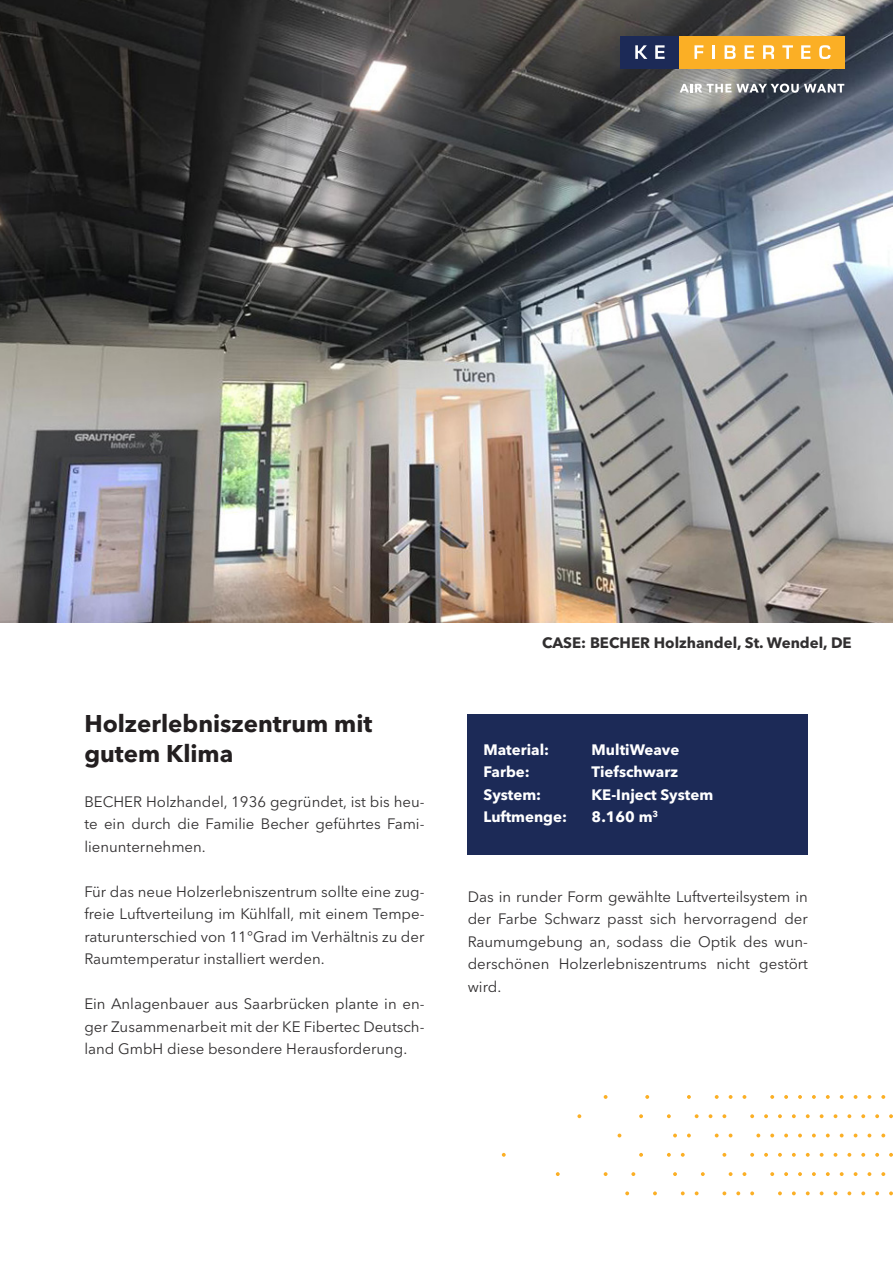
<style>
.page{position:relative;width:893px;height:1263px;background:#fff}
.page>*{position:absolute;margin:0;border:0;box-sizing:border-box;transform-origin:0 0}
.t1{font:700 24px/30px "Avenir Next LT Pro";color:#231f20}
.t2{font:15px/22.5px "Avenir Next LT Pro";color:#312f30;text-align:justify}
.t3{font:700 15px "Avenir Next LT Pro";color:#fff}
.t4{font:700 15px "Avenir Next LT Pro";color:#312f30}
</style>
<div class="page">
<img style="left:0;top:0;width:893px;height:623px">
<div style="left:468px;top:714px;width:340px;height:141px;background:#1c2a57"></div>
<svg style="left:604px;top:1095px;width:3px;height:4px"></svg>
<svg style="left:645px;top:1095px;width:4px;height:4px"></svg>
<svg style="left:687px;top:1095px;width:4px;height:4px"></svg>
<svg style="left:715px;top:1095px;width:4px;height:4px"></svg>
<svg style="left:729px;top:1095px;width:3px;height:4px"></svg>
<svg style="left:742px;top:1095px;width:4px;height:4px"></svg>
<svg style="left:770px;top:1095px;width:4px;height:4px"></svg>
<svg style="left:784px;top:1095px;width:4px;height:4px"></svg>
<svg style="left:798px;top:1095px;width:4px;height:4px"></svg>
<svg style="left:812px;top:1095px;width:4px;height:4px"></svg>
<svg style="left:826px;top:1095px;width:4px;height:4px"></svg>
<svg style="left:840px;top:1095px;width:4px;height:4px"></svg>
<svg style="left:854px;top:1095px;width:3px;height:4px"></svg>
<svg style="left:867px;top:1095px;width:4px;height:4px"></svg>
<svg style="left:881px;top:1095px;width:4px;height:4px"></svg>
<svg style="left:639px;top:1114px;width:4px;height:4px"></svg>
<svg style="left:577px;top:1114px;width:4px;height:4px"></svg>
<svg style="left:667px;top:1114px;width:4px;height:4px"></svg>
<svg style="left:695px;top:1114px;width:4px;height:4px"></svg>
<svg style="left:709px;top:1114px;width:3px;height:4px"></svg>
<svg style="left:722px;top:1114px;width:4px;height:4px"></svg>
<svg style="left:750px;top:1114px;width:4px;height:4px"></svg>
<svg style="left:764px;top:1114px;width:4px;height:4px"></svg>
<svg style="left:778px;top:1114px;width:4px;height:4px"></svg>
<svg style="left:792px;top:1114px;width:4px;height:4px"></svg>
<svg style="left:806px;top:1114px;width:4px;height:4px"></svg>
<svg style="left:820px;top:1114px;width:3px;height:4px"></svg>
<svg style="left:834px;top:1114px;width:3px;height:4px"></svg>
<svg style="left:847px;top:1114px;width:4px;height:4px"></svg>
<svg style="left:861px;top:1114px;width:4px;height:4px"></svg>
<svg style="left:875px;top:1114px;width:4px;height:4px"></svg>
<svg style="left:889px;top:1114px;width:4px;height:4px"></svg>
<svg style="left:618px;top:1133px;width:3px;height:4px"></svg>
<svg style="left:673px;top:1133px;width:4px;height:4px"></svg>
<svg style="left:687px;top:1133px;width:4px;height:4px"></svg>
<svg style="left:715px;top:1133px;width:4px;height:4px"></svg>
<svg style="left:729px;top:1133px;width:3px;height:4px"></svg>
<svg style="left:756px;top:1133px;width:4px;height:4px"></svg>
<svg style="left:770px;top:1133px;width:4px;height:4px"></svg>
<svg style="left:784px;top:1133px;width:4px;height:4px"></svg>
<svg style="left:798px;top:1133px;width:4px;height:4px"></svg>
<svg style="left:812px;top:1133px;width:4px;height:4px"></svg>
<svg style="left:826px;top:1133px;width:4px;height:4px"></svg>
<svg style="left:840px;top:1133px;width:4px;height:4px"></svg>
<svg style="left:854px;top:1133px;width:3px;height:4px"></svg>
<svg style="left:867px;top:1133px;width:4px;height:4px"></svg>
<svg style="left:881px;top:1133px;width:4px;height:4px"></svg>
<svg style="left:639px;top:1153px;width:4px;height:4px"></svg>
<svg style="left:502px;top:1153px;width:4px;height:4px"></svg>
<svg style="left:667px;top:1153px;width:4px;height:4px"></svg>
<svg style="left:681px;top:1153px;width:4px;height:4px"></svg>
<svg style="left:722px;top:1153px;width:4px;height:4px"></svg>
<svg style="left:750px;top:1153px;width:4px;height:4px"></svg>
<svg style="left:764px;top:1153px;width:4px;height:4px"></svg>
<svg style="left:778px;top:1153px;width:4px;height:4px"></svg>
<svg style="left:792px;top:1153px;width:4px;height:4px"></svg>
<svg style="left:806px;top:1153px;width:4px;height:4px"></svg>
<svg style="left:820px;top:1153px;width:3px;height:4px"></svg>
<svg style="left:834px;top:1153px;width:3px;height:4px"></svg>
<svg style="left:847px;top:1153px;width:4px;height:4px"></svg>
<svg style="left:861px;top:1153px;width:4px;height:4px"></svg>
<svg style="left:875px;top:1153px;width:4px;height:4px"></svg>
<svg style="left:889px;top:1153px;width:4px;height:4px"></svg>
<svg style="left:604px;top:1172px;width:3px;height:4px"></svg>
<svg style="left:556px;top:1172px;width:4px;height:4px"></svg>
<svg style="left:631px;top:1172px;width:4px;height:4px"></svg>
<svg style="left:673px;top:1172px;width:4px;height:4px"></svg>
<svg style="left:701px;top:1172px;width:4px;height:4px"></svg>
<svg style="left:729px;top:1172px;width:3px;height:4px"></svg>
<svg style="left:742px;top:1172px;width:4px;height:4px"></svg>
<svg style="left:770px;top:1172px;width:4px;height:4px"></svg>
<svg style="left:784px;top:1172px;width:4px;height:4px"></svg>
<svg style="left:798px;top:1172px;width:4px;height:4px"></svg>
<svg style="left:812px;top:1172px;width:4px;height:4px"></svg>
<svg style="left:826px;top:1172px;width:4px;height:4px"></svg>
<svg style="left:840px;top:1172px;width:4px;height:4px"></svg>
<svg style="left:854px;top:1172px;width:3px;height:4px"></svg>
<svg style="left:867px;top:1172px;width:4px;height:4px"></svg>
<svg style="left:881px;top:1172px;width:4px;height:4px"></svg>
<svg style="left:625px;top:1191px;width:4px;height:4px"></svg>
<svg style="left:653px;top:1191px;width:4px;height:4px"></svg>
<svg style="left:681px;top:1191px;width:4px;height:4px"></svg>
<svg style="left:695px;top:1191px;width:4px;height:4px"></svg>
<svg style="left:722px;top:1191px;width:4px;height:4px"></svg>
<svg style="left:736px;top:1191px;width:4px;height:4px"></svg>
<svg style="left:750px;top:1191px;width:4px;height:4px"></svg>
<svg style="left:778px;top:1191px;width:4px;height:4px"></svg>
<svg style="left:792px;top:1191px;width:4px;height:4px"></svg>
<svg style="left:806px;top:1191px;width:4px;height:4px"></svg>
<svg style="left:820px;top:1191px;width:3px;height:4px"></svg>
<svg style="left:834px;top:1191px;width:3px;height:4px"></svg>
<svg style="left:847px;top:1191px;width:4px;height:4px"></svg>
<svg style="left:861px;top:1191px;width:4px;height:4px"></svg>
<svg style="left:875px;top:1191px;width:4px;height:4px"></svg>
<svg style="left:889px;top:1191px;width:4px;height:4px"></svg>
<svg style="left:680px;top:73px;width:164px;height:20px;background:#7f8388"></svg>
<div style="left:620px;top:36px;width:60px;height:32px;background:#1c2a57"></div>
<svg style="left:635px;top:35px;width:38px;height:24px"></svg>
<div style="left:680px;top:36px;width:165px;height:32px;background:#fbaf25"></div>
<svg style="left:694px;top:35px;width:17px;height:24px"></svg>
<hr style="left:712px;top:45px;width:3px;height:14px;background:#fff">
<svg style="left:725px;top:35px;width:111px;height:24px"></svg>
<p class="t1" style="left:84px;top:708px;width:290px">Holzerlebniszentrum mit gutem Klima</p>
<p class="t2" style="left:84px;top:790px;width:342px">BECHER Holzhandel, 1936 gegründet, ist bis heu&shy;te ein durch die Familie Becher geführtes Fami&shy;lienunternehmen.</p>
<p class="t2" style="left:84px;top:880px;width:342px">Für das neue Holzerlebniszentrum sollte eine zug&shy;freie Luftverteilung im Kühlfall, mit einem Tempe&shy;raturunterschied von 11°Grad im Verhältnis zu der Raumtemperatur installiert werden.</p>
<p class="t2" style="left:84px;top:993px;width:342px">Ein Anlagenbauer aus Saarbrücken plante in en&shy;ger Zusammenarbeit mit der KE Fibertec Deutsch&shy;land GmbH diese besondere Herausforderung.</p>
<p class="t4" style="left:542px;top:634px;width:311px">CASE: BECHER Holzhandel, St. Wendel, DE</p>
<p class="t3" style="left:484px;top:740px;width:67px">Material:</p>
<p class="t3" style="left:592px;top:740px;width:89px">MultiWeave</p>
<p class="t3" style="left:484px;top:763px;width:48px">Farbe:</p>
<p class="t3" style="left:592px;top:763px;width:88px">Tiefschwarz</p>
<p class="t3" style="left:484px;top:785px;width:59px">System:</p>
<p class="t3" style="left:592px;top:785px;width:123px">KE-Inject System</p>
<p class="t3" style="left:484px;top:808px;width:85px">Luftmenge:</p>
<p class="t3" style="left:592px;top:808px;width:68px">8.160 m<sup>3</sup></p>
<p class="t2" style="left:468px;top:885px;width:342px">Das in runder Form gewählte Luftverteilsystem in der Farbe Schwarz passt sich hervorragend der Raumumgebung an, sodass die Optik des wun&shy;derschönen Holzerlebniszentrums nicht gestört wird.</p>
</div>
